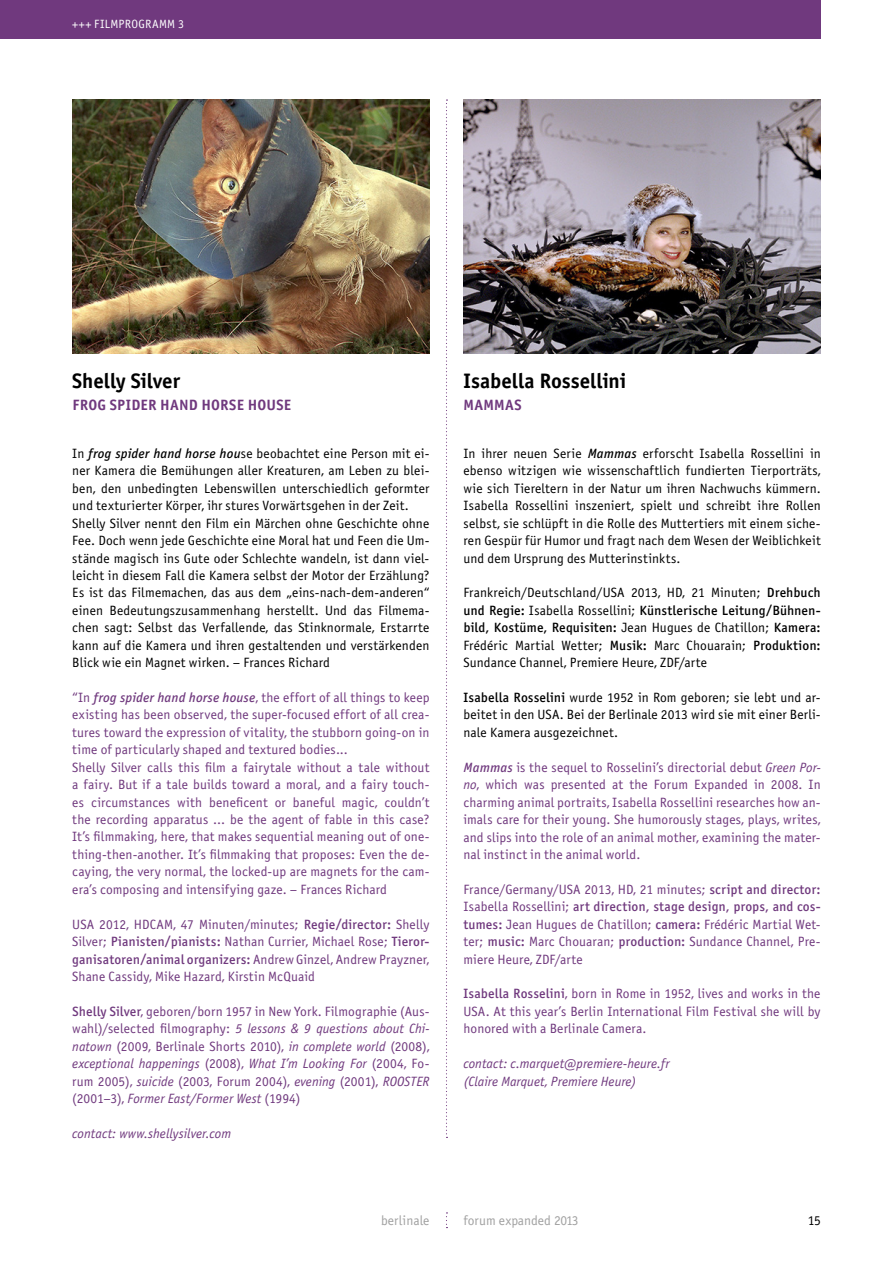
<style>
.page{position:relative;width:893px;height:1263px;background:#fff}
.page>*{position:absolute;margin:0;border:0;box-sizing:border-box;transform-origin:0 0}
.t1{font:21px "Officina Sans Bold ITC";letter-spacing:-.005em;color:#000}
.t2{font:15px "Officina Sans Bold ITC";letter-spacing:.015em;color:#70397e}
.t3{font:13.5px/17.4px "Officina Sans Book ITC";letter-spacing:.01em;color:#70397e;text-align:justify}
.t4{font:13.5px/17.4px "Officina Sans Book ITC";letter-spacing:.01em;color:#000;text-align:justify}
.t5{font:13.5px "Officina Sans Medium ITC";letter-spacing:.005em;color:#70397e}
.t6{font:13.5px/17.4px "Officina Sans Medium ITC";letter-spacing:.01em;color:#000}
.t7{font:italic 13.5px/17.4px "Officina Sans Book ITC";color:#70397e}
.t8{font:13.5px "Officina Sans Book ITC";color:#a1a1a1}
.t9{font:12px "Officina Sans Book ITC";letter-spacing:.02em;color:#fff}
.s1{font-family:"Officina Sans Medium ITC";font-style:italic}
.s2{font-family:"Officina Sans Medium ITC"}
.s3{font-family:"Officina Sans Book ITC"}
.s4{font-style:italic}
</style>
<div class="page">
<div style="left:0;top:0;width:821px;height:38px;background:#70397e"></div>
<svg style="left:446px;top:99px;width:1px;height:1039px"></svg>
<img style="left:463px;top:100px;width:358px;height:253px">
<img style="left:72px;top:100px;width:357px;height:253px">
<p class="t9" style="left:72px;top:17px;width:113px">+++ FILMPROGRAMM 3</p>
<h1 class="t1" style="left:72px;top:368px;width:109px">SHELLY SILVER</h1>
<p class="t2" style="left:72px;top:396px;width:220px">FROG SPIDER HAND HORSE HOUSE</p>
<p class="t4" style="left:72px;top:445px;width:359px;text-align:left">In <span class="s1">frog spider hand horse hou</span>se beobachtet eine Person mit ei&shy;ner Kamera die Bemühungen aller Kreaturen, am Leben zu blei&shy;ben, den unbedingten Lebenswillen unterschiedlich geformter und texturierter Körper, ihr stures Vorwärtsgehen in der Zeit.<br>Shelly Silver nennt den Film ein Märchen ohne Geschichte ohne Fee. Doch wenn jede Geschichte eine Moral hat und Feen die Um&shy;stände magisch ins Gute oder Schlechte wandeln, ist dann viel&shy;leicht in diesem Fall die Kamera selbst der Motor der Erzählung?<br>Es ist das Filmemachen, das aus dem „eins-nach-dem-anderen“ einen Bedeutungszusammenhang herstellt. Und das Filmema&shy;chen sagt: Selbst das Verfallende, das Stinknormale, Erstarrte kann auf die Kamera und ihren gestaltenden und verstärkenden Blick wie ein Magnet wirken. – Frances Richard</p>
<p class="t3" style="left:72px;top:689px;width:359px;text-align:left">“In <span class="s1">frog spider hand horse house</span>, the effort of all things to keep existing has been observed, the super-focused effort of all crea&shy;tures toward the expression of vitality, the stubborn going-on in time of particularly shaped and textured bodies...<br>Shelly Silver calls this film a fairytale without a tale without a fairy. But if a tale builds toward a moral, and a fairy touch&shy;es circumstances with beneficent or baneful magic, couldn’t the recording apparatus ... be the agent of fable in this case?<br>It’s filmmaking, here, that makes sequential meaning out of one&shy;thing-then-another. It’s filmmaking that proposes: Even the de&shy;caying, the very normal, the locked-up are magnets for the cam&shy;era’s composing and intensifying gaze. – Frances Richard</p>
<p class="t3" style="left:72px;top:915px;width:359px">USA 2012, HDCAM, 47 Minuten/minutes; <span class="s2">Regie/director:</span> Shelly<br>Silver; <span class="s2">Pianisten/pianists:</span> Nathan Currier, Michael Rose; <span class="s2">Tieror-</span></p>
<p class="t5" style="left:72px;top:951px;width:359px">ganisatoren/animal organizers: <span class="s3">Andrew Ginzel, Andrew Prayzner,</span></p>
<p class="t3" style="left:72px;top:968px;width:244px">Shane Cassidy, Mike Hazard, Kirstin McQuaid</p>
<p class="t3" style="left:72px;top:1003px;width:359px"><span class="s2">Shelly Silver</span>, geboren/born 1957 in New York. Filmographie (Aus&shy;wahl)/selected filmography: <span class="s4">5 lessons &amp; 9 questions about Chi&shy;natown</span> (2009, Berlinale Shorts 2010), <span class="s4">in complete world</span> (2008), <span class="s4">exceptional happenings</span> (2008), <span class="s4">What I’m Looking For</span> (2004, Fo&shy;rum 2005), <span class="s4">suicide</span> (2003, Forum 2004), <span class="s4">evening</span> (2001), <span class="s4">ROOSTER </span>(2001–3), <span class="s4">Former East/Former West</span> (1994)</p>
<p class="t7" style="left:72px;top:1125px;width:160px">contact: www.shellysilver.com</p>
<h1 class="t1" style="left:463px;top:368px;width:164px">ISABELLA ROSSELLINI</h1>
<p class="t2" style="left:464px;top:396px;width:60px">MAMMAS</p>
<p class="t4" style="left:463px;top:445px;width:359px">In ihrer neuen Serie <span class="s1">Mammas</span> erforscht Isabella Rossellini in ebenso witzigen wie wissenschaftlich fundierten Tierporträts, wie sich Tiereltern in der Natur um ihren Nachwuchs kümmern.<br>Isabella Rossellini inszeniert, spielt und schreibt ihre Rollen selbst, sie schlüpft in die Rolle des Muttertiers mit einem siche&shy;ren Gespür für Humor und fragt nach dem Wesen der Weiblichkeit und dem Ursprung des Mutterinstinkts.</p>
<p class="t4" style="left:463px;top:584px;width:359px">Frankreich/Deutschland/USA 2013, HD, 21 Minuten; <span class="s2">Drehbuch</span></p>
<p class="t6" style="left:463px;top:602px;width:359px">und Regie: <span class="s3">Isabella Rossellini;</span> Künstlerische Leitung/Bühnen&shy;bild, Kostüme, Requisiten: <span class="s3">Jean Hugues de Chatillon;</span> Kamera:</p>
<p class="t4" style="left:463px;top:636px;width:359px">Frédéric Martial Wetter; <span class="s2">Musik:</span> Marc Chouarain; <span class="s2">Produktion:<br></span>Sundance Channel, Premiere Heure, ZDF/arte</p>
<p class="t4" style="left:463px;top:689px;width:359px"><span class="s2">Isabella Rosselini</span> wurde 1952 in Rom geboren; sie lebt und ar&shy;beitet in den USA. Bei der Berlinale 2013 wird sie mit einer Berli&shy;nale Kamera ausgezeichnet.</p>
<p class="t3" style="left:463px;top:759px;width:359px"><span class="s1">Mammas</span> is the sequel to Rosselini’s directorial debut <span class="s4">Green Por&shy;no</span>, which was presented at the Forum Expanded in 2008. In charming animal portraits, Isabella Rossellini researches how an&shy;imals care for their young. She humorously stages, plays, writes, and slips into the role of an animal mother, examining the mater&shy;nal instinct in the animal world.</p>
<p class="t3" style="left:463px;top:881px;width:359px">France/Germany/USA 2013, HD, 21 minutes; <span class="s2">script and director:</span></p>
<p class="t5" style="left:463px;top:899px;width:359px"><span class="s3">Isabella Rossellini;</span> art direction, stage design, props, and cos-</p>
<p class="t3" style="left:463px;top:915px;width:359px"><span class="s2">tumes:</span> Jean Hugues de Chatillon; <span class="s2">camera:</span> Frédéric Martial Wet&shy;ter; <span class="s2">music:</span> Marc Chouaran; <span class="s2">production:</span> Sundance Channel, Pre&shy;miere Heure, ZDF/arte</p>
<p class="t3" style="left:463px;top:985px;width:359px"><span class="s2">Isabella Rosselini</span>, born in Rome in 1952, lives and works in the USA. At this year’s Berlin International Film Festival she will by honored with a Berlinale Camera.</p>
<p class="t7" style="left:463px;top:1055px;width:208px">contact: c.marquet@premiere-heure.fr (Claire Marquet, Premiere Heure)</p>
<p class="t8" style="left:381px;top:1213px;width:50px">berlinale</p>
<p class="t8" style="left:463px;top:1213px;width:116px">forum expanded 2013</p>
<p class="t4" style="left:808px;top:1212px;width:14px">15</p>
</div>
